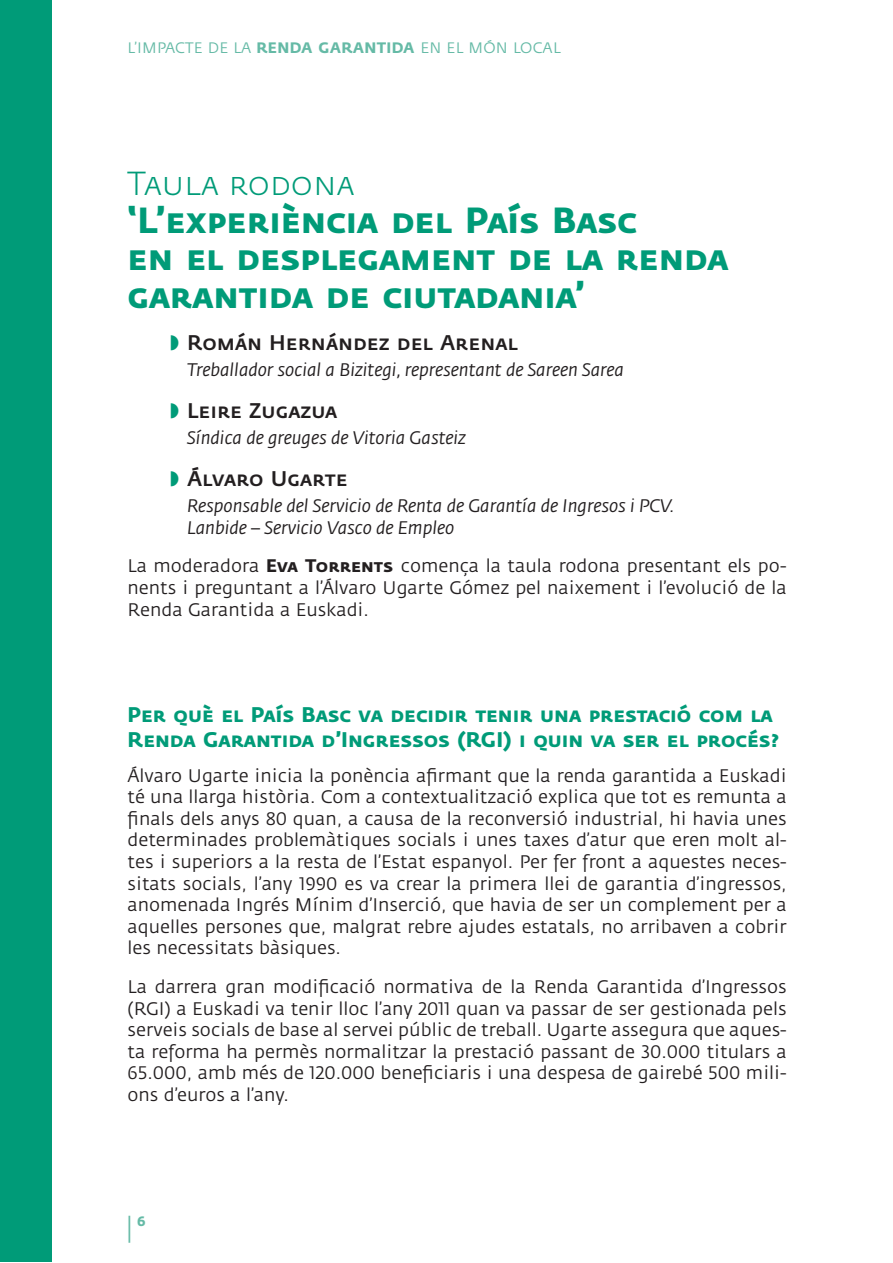
<style>
.page{position:relative;width:893px;height:1263px;background:#fff}
.page>*{position:absolute;margin:0;border:0;box-sizing:border-box;transform-origin:0 0}
.tit1_B{font:36px/37.5px "Fedra Sans Bold SC";color:#009b78}
.Tit1_A{font:33px "Fedra Sans Light SC";color:#009b78}
.t1{font:600 27px "Franklin Gothic";color:#65baa6;scale:.5 1}
.Tit2{font:21px/25.2px "Fedra Sans Bold SC";color:#009b78}
.t2{font:21px "Fedra Sans Medium SC";color:#231f20}
.text_normal{font:18px/21.6px "Fedra Sans";color:#231f20;text-align:justify}
.cargo_ponente{font:italic 18px/21.6px "Fedra Sans";color:#231f20}
.t3{font:15px "Fedra Sans Book SC";letter-spacing:.02em;color:#65baa6}
.s1{font-family:"Fedra Sans Bold SC"}
.s2{color:#009b78}
</style>
<div class="page">
<div style="left:0;top:0;width:51px;height:1262px;background:#009b78"></div>
<p class="t3" style="left:128px;top:40px;width:434px">L’IMPACTE DE LA <span class="s1">RENDA GARANTIDA</span> EN EL MÓN LOCAL</p>
<p class="Tit1_A" style="left:128px;top:167px;width:228px">Taula rodona</p>
<p class="tit1_B" style="left:128px;top:202px;width:602px">‘L’experiència del País Basc<br>en el desplegament de la renda garantida de ciutadania’</p>
<p class="t2" style="left:170px;top:331px;width:349px"><span class="s2">◗</span> Román Hernández del Arenal</p>
<p class="cargo_ponente" style="left:187px;top:359px;width:438px">Treballador social a Bizitegi, representant de Sareen Sarea</p>
<p class="t2" style="left:170px;top:399px;width:169px"><span class="s2">◗</span> Leire Zugazua</p>
<p class="cargo_ponente" style="left:187px;top:428px;width:280px">Síndica de greuges de Vitoria Gasteiz</p>
<p class="t2" style="left:170px;top:467px;width:179px"><span class="s2">◗</span> Álvaro Ugarte</p>
<p class="cargo_ponente" style="left:187px;top:496px;width:489px">Responsable del Servicio de Renta de Garantía de Ingresos i PCV.<br>Lanbide – Servicio Vasco de Empleo</p>
<p class="text_normal" style="left:128px;top:556px;width:661px">La moderadora <span class="s1">Eva Torrents</span> comença la taula rodona presentant els po&shy;nents i preguntant a l’Álvaro Ugarte Gómez pel naixement i l’evolució de la Renda Garantida a Euskadi.</p>
<p class="Tit2" style="left:128px;top:702px;width:653px">Per què el País Basc va decidir tenir una prestació com la<br>Renda Garantida d’Ingressos (RGI) i quin va ser el procés?</p>
<p class="text_normal" style="left:128px;top:765px;width:661px">Álvaro Ugarte inicia la ponència afirmant que la renda garantida a Euskadi té una llarga història. Com a contextualització explica que tot es remunta a finals dels anys 80 quan, a causa de la reconversió industrial, hi havia unes determinades problemàtiques socials i unes taxes d’atur que eren molt al&shy;tes i superiors a la resta de l’Estat espanyol. Per fer front a aquestes neces&shy;sitats socials, l’any 1990 es va crear la primera llei de garantia d’ingressos, anomenada Ingrés Mínim d’Inserció, que havia de ser un complement per a aquelles persones que, malgrat rebre ajudes estatals, no arribaven a cobrir les necessitats bàsiques.</p>
<p class="text_normal" style="left:128px;top:976px;width:661px">La darrera gran modificació normativa de la Renda Garantida d’Ingressos (RGI) a Euskadi va tenir lloc l’any 2011 quan va passar de ser gestionada pels serveis socials de base al servei públic de treball. Ugarte assegura que aques&shy;ta reforma ha permès normalitzar la prestació passant de 30.000 titulars a 65.000, amb més de 120.000 beneficiaris i una despesa de gairebé 500 mili&shy;ons d’euros a l’any.</p>
<h3 class="t1" style="left:128px;top:1211px;width:38px">| <sup>6</sup></h3>
</div>
